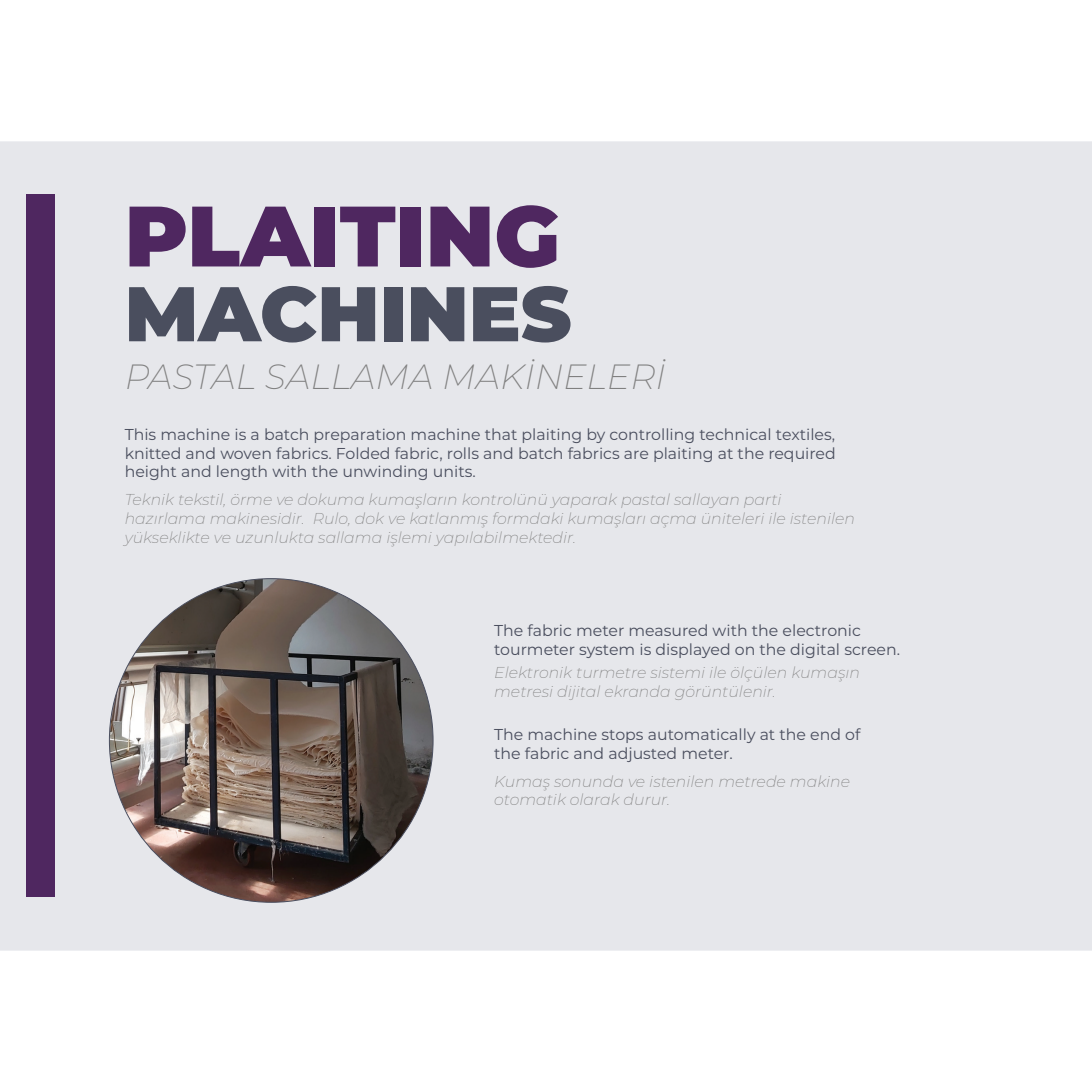
<style>
.page{position:relative;width:1092px;height:1092px;background:#fff}
.page>*{position:absolute;margin:0;border:0;box-sizing:border-box;transform-origin:0 0}
.t1{font:900 85.4px "Montserrat";color:#4f2760}
.t2{font:900 77.17px "Montserrat";color:#4a4e5e}
.t3{font:italic 200 35px "Montserrat";color:#808080}
.eng{font:15.75px/18.9px "Montserrat";color:#4a4e5e}
.tur{font:italic 200 15.75px/18.9px "Montserrat";color:#808080}
</style>
<div class="page">
<div style="left:0;top:141px;width:1091px;height:809px;background:#e6e7eb"></div>
<div style="left:26px;top:195px;width:29px;height:701px;background:#4f2760"></div>
<img style="left:109px;top:578px;width:324px;height:324px;border-radius:162px">
<p class="t1" style="left:125px;top:172px;width:437px">PLAITING</p>
<p class="t2" style="left:125px;top:256px;width:448px">MACHINES</p>
<p class="t3" style="left:125px;top:352px;width:542px">PASTAL SALLAMA MAKİNELERİ</p>
<p class="eng" style="left:125px;top:424px;width:712px;text-align:justify">This machine is a batch preparation machine that plaiting by controlling technical textiles, knitted and woven fabrics. Folded fabric, rolls and batch fabrics are plaiting at the required height and length with the unwinding units.</p>
<p class="tur" style="left:125px;top:489px;width:731px">Teknik tekstil, örme ve dokuma kumaşların kontrolünü yaparak pastal sallayan parti hazırlama makinesidir. Rulo, dok ve katlanmış formdaki kumaşları açma üniteleri ile istenilen yükseklikte ve uzunlukta sallama işlemi yapılabilmektedir.</p>
<p class="eng" style="left:494px;top:620px;width:407px">The fabric meter measured with the electronic tourmeter system is displayed on the digital screen.</p>
<p class="tur" style="left:494px;top:663px;width:367px">Elektronik turmetre sistemi ile ölçülen kumaşın metresi dijital ekranda görüntülenir.</p>
<p class="eng" style="left:494px;top:724px;width:368px">The machine stops automatically at the end of the fabric and adjusted meter.</p>
<p class="tur" style="left:494px;top:771px;width:357px">Kumaş sonunda ve istenilen metrede makine otomatik olarak durur.</p>
</div>
